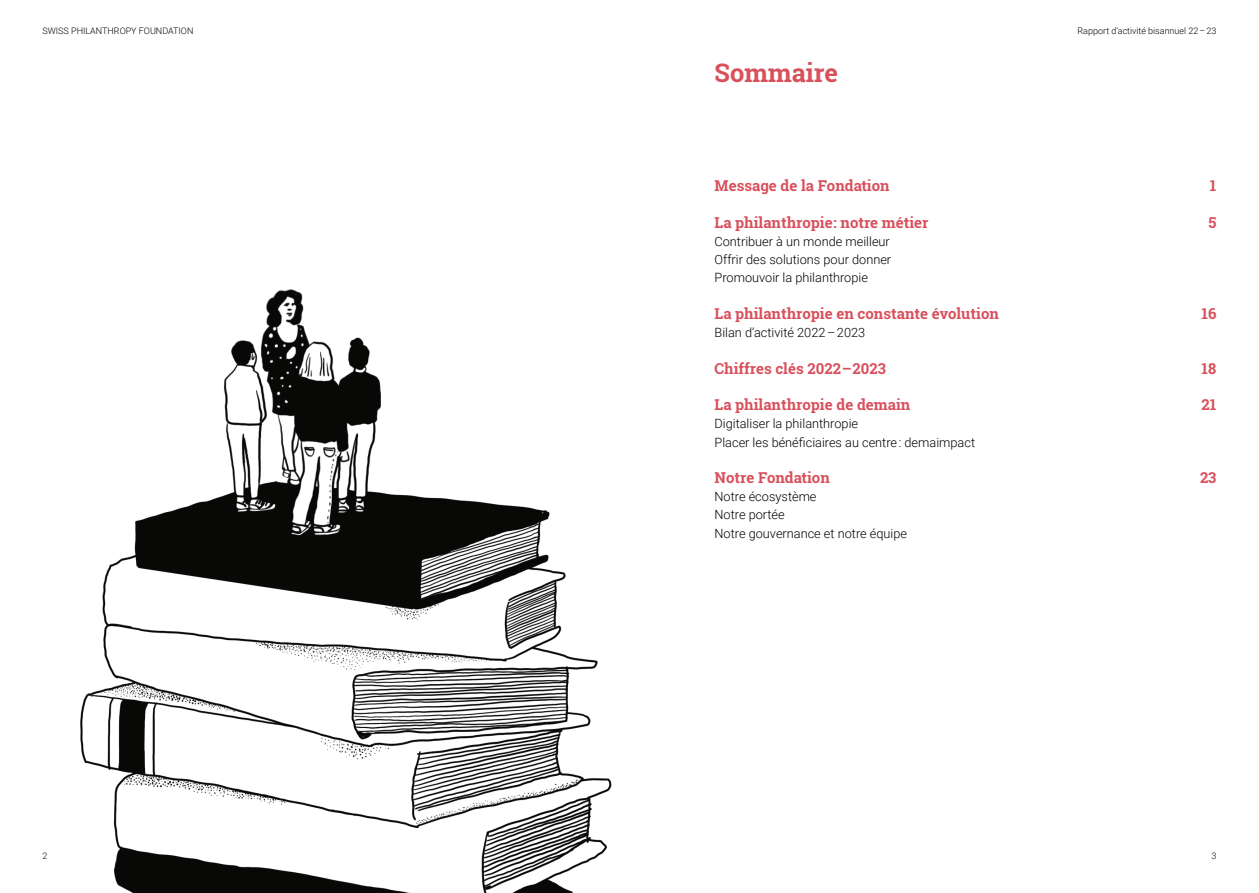
<style>
.page{position:relative;width:1259px;height:893px;background:#fff}
.page>*{position:absolute;margin:0;border:0;box-sizing:border-box;transform-origin:0 0}
.t1{font:700 25.5px "Roboto Slab";color:#d8505c}
.t2{font:700 15px "Roboto Slab";color:#d8505c}
.t3{font:300 12.75px/18.1px "Roboto";color:#000}
.t4{font:300 9px "Roboto";color:#000}
</style>
<div class="page">
<img style="left:80px;top:289px;width:532px;height:604px">
<p class="t4" style="left:43px;top:25px;width:152px">SWISS PHILANTHROPY FOUNDATION</p>
<p class="t4" style="left:1077px;top:25px;width:140px">Rapport d’activité bisannuel 22 – 23</p>
<h1 class="t1" style="left:714px;top:55px;width:125px">Sommaire</h1>
<p class="t2" style="left:714px;top:176px;width:177px">Message de la Fondation</p>
<p class="t2" style="left:1209px;top:176px;width:8px">1</p>
<p class="t2" style="left:714px;top:212px;width:215px">La philanthropie : notre métier</p>
<p class="t2" style="left:1208px;top:212px;width:9px">5</p>
<p class="t3" style="left:714px;top:232px;width:178px;text-align:justify">Contribuer à un monde meilleur Offrir des solutions pour donner Promouvoir la philanthropie</p>
<p class="t2" style="left:714px;top:303px;width:286px">La philanthropie en constante évolution</p>
<p class="t2" style="left:1201px;top:303px;width:17px">16</p>
<p class="t3" style="left:714px;top:323px;width:152px">Bilan d’activité 2022 – 2023</p>
<p class="t2" style="left:714px;top:358px;width:173px">Chiffres clés 2022 – 2023</p>
<p class="t2" style="left:1201px;top:358px;width:16px">18</p>
<p class="t2" style="left:714px;top:394px;width:197px">La philanthropie de demain</p>
<p class="t2" style="left:1201px;top:394px;width:16px">21</p>
<p class="t3" style="left:714px;top:414px;width:262px">Digitaliser la philanthropie<br>Placer les bénéficiaires au centre : demaimpact</p>
<p class="t2" style="left:714px;top:467px;width:117px">Notre Fondation</p>
<p class="t2" style="left:1200px;top:467px;width:18px">23</p>
<p class="t3" style="left:714px;top:487px;width:194px">Notre écosystème<br>Notre portée<br>Notre gouvernance et notre équipe</p>
<p class="t4" style="left:43px;top:849px;width:6px">2</p>
<p class="t4" style="left:1211px;top:849px;width:6px">3</p>
</div>
